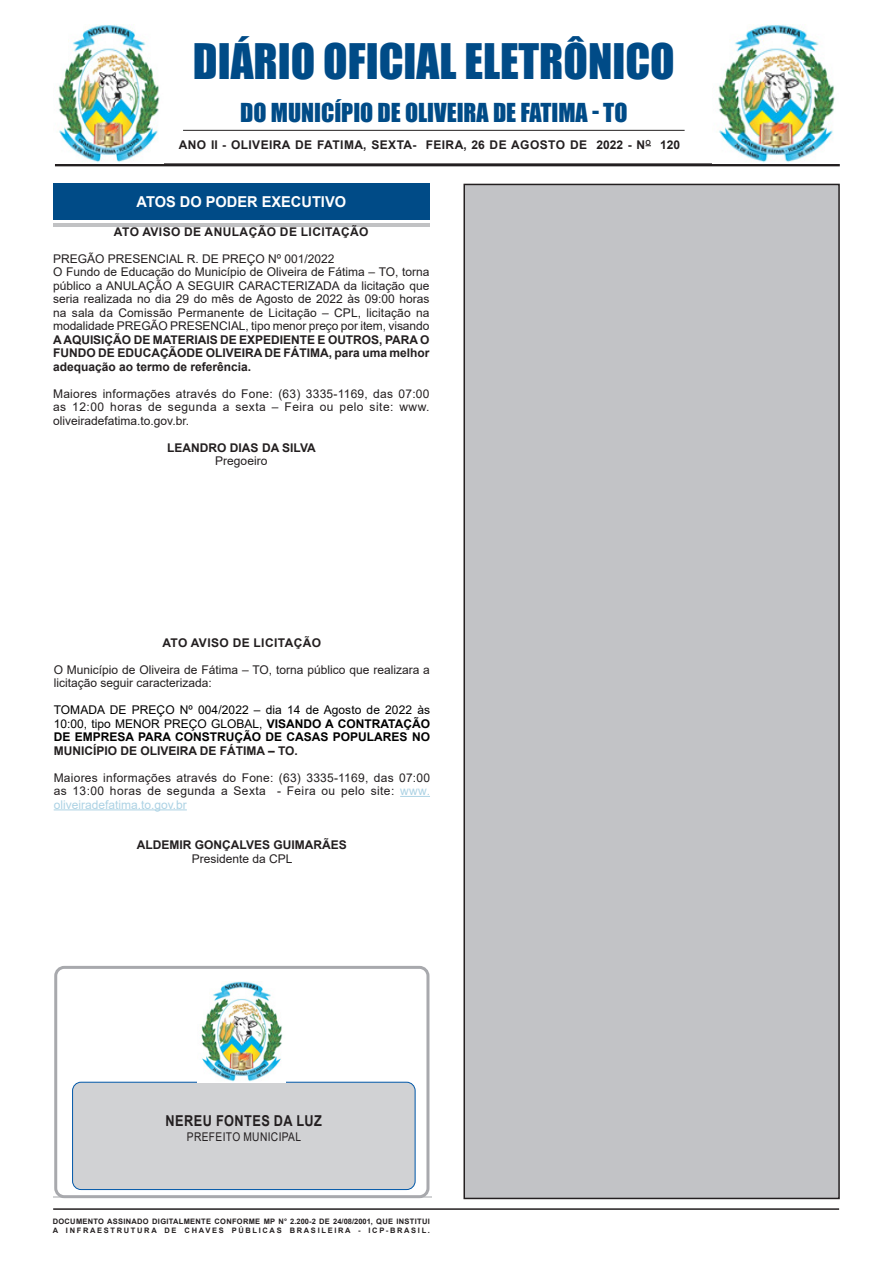
<style>
.page{position:relative;width:893px;height:1263px;background:#fff}
.page>*{position:absolute;margin:0;border:0;box-sizing:border-box;transform-origin:0 0}
.t1{font:45px "Impact";color:#004b87}
.t2{font:24px "Impact";color:#004b87}
.Chancela{font:700 15px "Arial";color:#fff}
.t3{font:700 15px "Arial";letter-spacing:.035em;color:#231f20;scale:.85 1}
.SEM_PARAGRO{font:12px/13.5px "Arial";color:#231f20;text-align:justify}
.SEM_PARAGRO-2{font:12px/13.5px "Arial";letter-spacing:.005em;color:#000;text-align:justify}
.TITULOS{font:700 12px "Arial";letter-spacing:.035em;color:#231f20}
.NOME{font:700 12px "Arial";color:#231f20}
.CARGO{font:12px "Arial";color:#231f20}
.SEM_PARAGRO-3{font:12px "Arial";letter-spacing:.035em;color:#231f20;scale:.85 1}
.t4{font:700 7.5px "Arial";letter-spacing:.04em;color:#231f20}
.t5{font:700 7.5px "Arial";letter-spacing:.225em;color:#231f20}
.s1{font-weight:700}
.s2{font-weight:700;color:#231f20}
.s3{color:#acd2e4}
</style>
<div class="page">
<hr style="left:53px;top:1208px;width:786px;height:2px;background:#231f20">
<hr style="left:55px;top:163px;width:785px;height:3px;background:#231f20">
<img style="left:58px;top:24px;width:102px;height:139px">
<hr style="left:183px;top:130px;width:502px;height:1px;background:#231f20">
<div style="left:53px;top:184px;width:376px;height:35px;background:#004b87"></div>
<hr style="left:53px;top:1197px;width:379px;height:1px;background:#d1d2d4">
<div style="left:54px;top:966px;width:375px;height:232px;border:3px solid #a8a9ad;border-radius:9px"></div>
<div style="left:73px;top:1082px;width:342px;height:107px;background:#d1d2d4;border-radius:9px"></div>
<div style="left:72px;top:1082px;width:343px;height:108px;border:1px solid #0057a8;border-radius:9px"></div>
<img style="left:201px;top:982px;width:82px;height:100px">
<img style="left:718px;top:24px;width:117px;height:139px">
<hr style="left:53px;top:223px;width:376px;height:4px;background:#c1c2c4">
<div style="left:53px;top:185px;width:376px;height:35px;background:#004b87"></div>
<hr style="left:400px;top:796px;width:30px;height:1px;background:#acd2e4">
<hr style="left:54px;top:809px;width:133px;height:1px;background:#acd2e4">
<div style="left:464px;top:184px;width:375px;height:1014px;background:#c2c3c6"></div>
<div style="left:463px;top:184px;width:377px;height:1015px;border:2px solid #231f20"></div>
<p class="t1" style="left:193px;top:26px;width:483px">DIÁRIO OFICIAL ELETRÔNICO</p>
<p class="t2" style="left:240px;top:94px;width:389px">DO MUNICÍPIO DE OLIVEIRA DE FATIMA - TO</p>
<p class="TITULOS" style="left:179px;top:136px;width:503px">ANO II - OLIVEIRA DE FATIMA, SEXTA- FEIRA, 26 DE AGOSTO DE 2022 - N<sup>O</sup> 120</p>
<p class="Chancela" style="left:137px;top:191px;width:211px">ATOS DO PODER EXECUTIVO</p>
<p class="TITULOS" style="left:114px;top:223px;width:256px">ATO AVISO DE ANULAÇÃO DE LICITAÇÃO</p>
<p class="SEM_PARAGRO" style="left:53px;top:252px;width:283px">PREGÃO PRESENCIAL R. DE PREÇO Nº 001/2022</p>
<p class="SEM_PARAGRO" style="left:53px;top:265px;width:378px">O Fundo de Educação do Município de Oliveira de Fátima – TO, torna público a ANULAÇÃO A SEGUIR CARACTERIZADA da licitação que seria realizada no dia 29 do mês de Agosto de 2022 às 09:00 horas na sala da Comissão Permanente de Licitação – CPL, licitação na modalidade PREGÃO PRESENCIAL, tipo menor preço por item, visando <span class="s1">A AQUISIÇÃO DE MATERIAIS DE EXPEDIENTE E OUTROS, PARA O FUNDO DE EDUCAÇÃODE OLIVEIRA DE FÁTIMA, para uma melhor adequação ao termo de referência.</span></p>
<p class="SEM_PARAGRO" style="left:53px;top:387px;width:378px">Maiores informações através do Fone: (63) 3335-1169, das 07:00 as 12:00 horas de segunda a sexta – Feira ou pelo site: www. oliveiradefatima.to.gov.br.</p>
<p class="NOME" style="left:167px;top:439px;width:150px">LEANDRO DIAS DA SILVA</p>
<p class="CARGO" style="left:215px;top:453px;width:54px">Pregoeiro</p>
<p class="TITULOS" style="left:162px;top:634px;width:160px">ATO AVISO DE LICITAÇÃO</p>
<p class="SEM_PARAGRO" style="left:54px;top:662px;width:378px">O Município de Oliveira de Fátima – TO, torna público que realizara a licitação seguir caracterizada:</p>
<p class="SEM_PARAGRO-2" style="left:54px;top:703px;width:378px">TOMADA DE PREÇO Nº 004/2022 – dia 14 de Agosto de 2022 às 10:00, tipo MENOR PREÇO GLOBAL, <span class="s1">VISANDO A CONTRATAÇÃO DE EMPRESA PARA CONSTRUÇÃO DE CASAS POPULARES NO </span><span class="s2">MUNICÍPIO DE OLIVEIRA DE FÁTIMA – TO.</span></p>
<p class="SEM_PARAGRO" style="left:54px;top:770px;width:378px">Maiores informações através do Fone: (63) 3335-1169, das 07:00 as 13:00 horas de segunda a Sexta - Feira ou pelo site: <span class="s3">www. oliveiradefatima.to.gov.br</span></p>
<p class="NOME" style="left:137px;top:836px;width:211px">ALDEMIR GONÇALVES GUIMARÃES</p>
<p class="CARGO" style="left:192px;top:850px;width:102px">Presidente da CPL</p>
<p class="t3" style="left:166px;top:1110px;width:185px">NEREU FONTES DA LUZ</p>
<p class="SEM_PARAGRO-3" style="left:187px;top:1128px;width:136px">PREFEITO MUNICIPAL</p>
<p class="t4" style="left:53px;top:1216px;width:379px">DOCUMENTO ASSINADO DIGITALMENTE CONFORME MP N° 2.200-2 DE 24/08/2001, QUE INSTITUI</p>
<p class="t5" style="left:53px;top:1225px;width:379px">A INFRAESTRUTURA DE CHAVES PÚBLICAS BRASILEIRA - ICP-BRASIL.</p>
</div>
